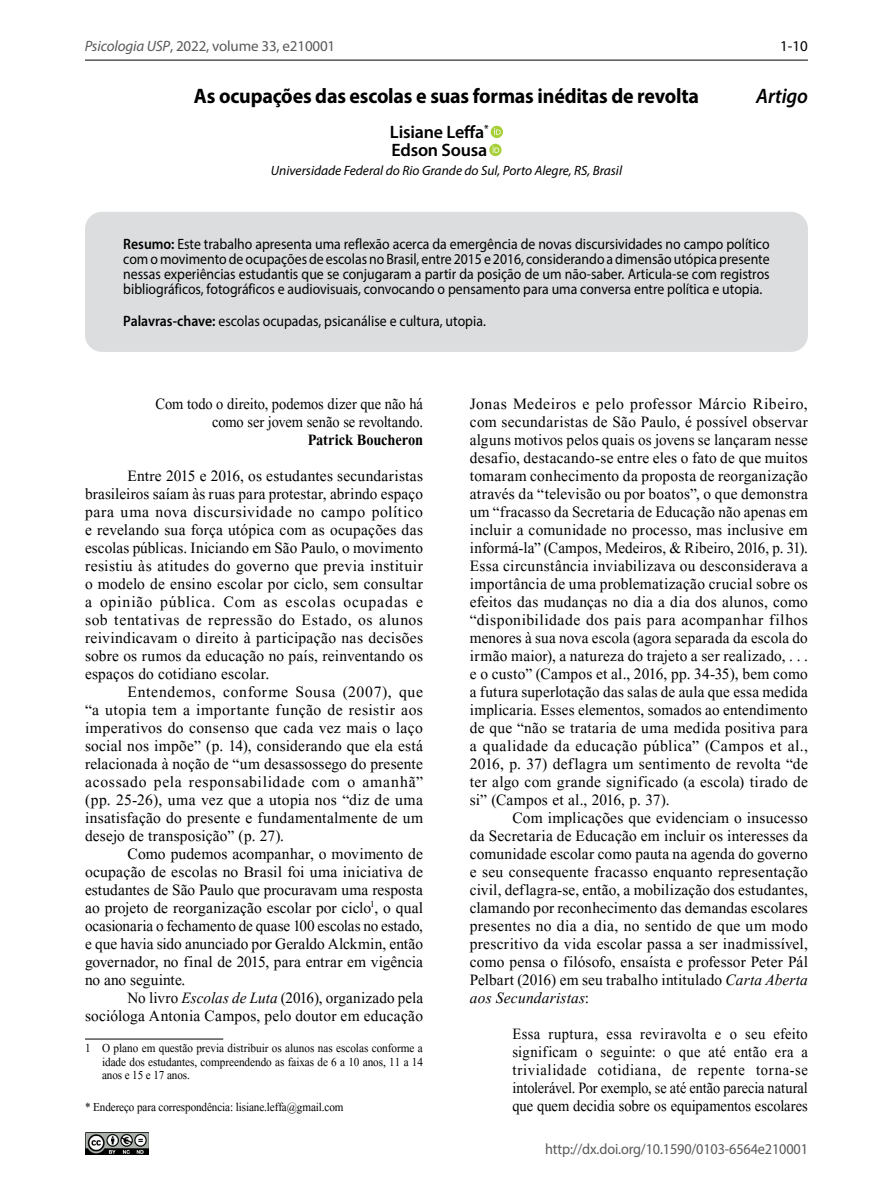
<style>
.page{position:relative;width:893px;height:1191px;background:#fff}
.page>*{position:absolute;margin:0;border:0;box-sizing:border-box;transform-origin:0 0}
.t1{font:700 21px "Myriad Pro";letter-spacing:-.01em;color:#000;scale:.95 1}
.t2{font:italic 600 21px "Myriad Pro";letter-spacing:-.01em;color:#000;scale:.95 1}
.t3{font:19.5px/18px "Aparajita";letter-spacing:.005em;color:#000;text-align:justify}
.t4{font:19.5px/18px "Aparajita";letter-spacing:.005em;color:#000;text-align:justify;scale:.93 1}
.t5{font:19.5px/18px "Aparajita";letter-spacing:.005em;color:#000;text-align:right;scale:.92 1}
.t6{font:19.5px/18px "Aparajita";letter-spacing:.005em;color:#000;text-align:right;scale:.96 1}
.t7{font:700 19.5px "Aparajita";letter-spacing:-.01em;color:#000;scale:.92 1}
.t8{font:600 18px/18px "Myriad Pro";letter-spacing:-.01em;color:#000}
.t9{font:15px/15px "Myriad Pro";color:#000;text-align:justify;scale:.92 1}
.t10{font:15px/13.5px "Aparajita";letter-spacing:-.005em;color:#000;text-align:justify;scale:.93 1}
.t11{font:15px "Aparajita";letter-spacing:-.005em;color:#000;scale:.92 1}
.t12{font:15px "Myriad Pro";letter-spacing:-.01em;color:#58595b;scale:.95 1}
.t13{font:15px "Myriad Pro";letter-spacing:-.01em;color:#58595b}
.t14{font:15px "Myriad Pro";color:#000}
.t15{font:italic 13.5px "Myriad Pro";color:#000}
.s1{font-style:italic}
.s2{font-weight:600}
</style>
<div class="page">
<hr style="left:85px;top:60px;width:723px;height:1px;background:#000">
<img style="left:85px;top:1132px;width:63px;height:23px">
<div style="left:85px;top:212px;width:723px;height:140px;background:#dcddde;border-radius:17px"></div>
<svg style="left:491px;top:126px;width:12px;height:12px"></svg>
<svg style="left:489px;top:144px;width:13px;height:12px"></svg>
<hr style="left:85px;top:1038px;width:138px;height:1px;background:#000">
<p class="t13" style="left:85px;top:37px;width:252px"><span class="s1">Psicologia USP</span>, 2022, volume 33, e210001</p>
<p class="t14" style="left:780px;top:37px;width:29px">1-10</p>
<p class="t1" style="left:194px;top:82px;width:533px">As ocupações das escolas e suas formas inéditas de revolta</p>
<p class="t2" style="left:756px;top:83px;width:56px">Artigo</p>
<p class="t8" style="left:390px;top:123px;width:100px">Lisiane Leffa<sup>*<br></sup>Edson Sousa</p>
<p class="t15" style="left:271px;top:162px;width:353px">Universidade Federal do Rio Grande do Sul, Porto Alegre, RS, Brasil</p>
<p class="t9" style="left:123px;top:236px;width:704px"><span class="s2">Resumo:</span> Este trabalho apresenta uma reflexão acerca da emergência de novas discursividades no campo político com o movimento de ocupações de escolas no Brasil, entre 2015 e 2016, considerando a dimensão utópica presente nessas experiências estudantis que se conjugaram a partir da posição de um não-saber. Articula-se com registros bibliográficos, fotográficos e audiovisuais, convocando o pensamento para uma conversa entre política e utopia.</p>
<p class="t9" style="left:123px;top:313px;width:396px"><span class="s2">Palavras-chave:</span> escolas ocupadas, psicanálise e cultura, utopia.</p>
<p class="t5" style="left:155px;top:396px;width:292px">Com todo o direito, podemos dizer que não há como ser jovem senão se revoltando.</p>
<p class="t7" style="left:308px;top:428px;width:127px">Patrick Boucheron</p>
<p class="t3" style="left:85px;top:468px;width:340px;text-indent:43px">Entre 2015 e 2016, os estudantes secundaristas brasileiros saíam às ruas para protestar, abrindo espaço para uma nova discursividade no campo político e revelando sua força utópica com as ocupações das escolas públicas. Iniciando em São Paulo, o movimento resistiu às atitudes do governo que previa instituir o modelo de ensino escolar por ciclo, sem consultar a opinião pública. Com as escolas ocupadas e sob tentativas de repressão do Estado, os alunos reivindicavam o direito à participação nas decisões sobre os rumos da educação no país, reinventando os espaços do cotidiano escolar.</p>
<p class="t3" style="left:85px;top:684px;width:340px;text-indent:43px">Entendemos, conforme Sousa (2007), que “a utopia tem a importante função de resistir aos imperativos do consenso que cada vez mais o laço social nos impõe” (p. 14), considerando que ela está relacionada à noção de “um desassossego do presente acossado pela responsabilidade com o amanhã” (pp. 25-26), uma vez que a utopia nos “diz de uma insatisfação do presente e fundamentalmente de um desejo de transposição” (p. 27).</p>
<p class="t3" style="left:85px;top:846px;width:340px;text-indent:43px">Como pudemos acompanhar, o movimento de ocupação de escolas no Brasil foi uma iniciativa de estudantes de São Paulo que procuravam uma resposta ao projeto de reorganização escolar por ciclo<sup>1</sup>, o qual ocasionaria o fechamento de quase 100 escolas no estado, e que havia sido anunciado por Geraldo Alckmin, então governador, no final de 2015, para entrar em vigência no ano seguinte.</p>
<p class="t6" style="left:85px;top:990px;width:354px">No livro <span class="s1">Escolas de Luta</span> (2016), organizado pela socióloga Antonia Campos, pelo doutor em educação</p>
<p class="t10" style="left:102px;top:1042px;width:347px;text-indent:-17px">1 O plano em questão previa distribuir os alunos nas escolas conforme a idade dos estudantes, compreendendo as faixas de 6 a 10 anos, 11 a 14 anos e 15 e 17 anos.</p>
<p class="t3" style="left:470px;top:396px;width:340px">Jonas Medeiros e pelo professor Márcio Ribeiro, com secundaristas de São Paulo, é possível observar alguns motivos pelos quais os jovens se lançaram nesse desafio, destacando-se entre eles o fato de que muitos tomaram conhecimento da proposta de reorganização através da “televisão ou por boatos”, o que demonstra um “fracasso da Secretaria de Educação não apenas em incluir a comunidade no processo, mas inclusive em informá-la” (Campos, Medeiros, &amp; Ribeiro, 2016, p. 31).<br>Essa circunstância inviabilizava ou desconsiderava a importância de uma problematização crucial sobre os efeitos das mudanças no dia a dia dos alunos, como “disponibilidade dos pais para acompanhar filhos menores à sua nova escola (agora separada da escola do irmão maior), a natureza do trajeto a ser realizado, . . . e o custo” (Campos et al., 2016, pp. 34-35), bem como a futura superlotação das salas de aula que essa medida implicaria. Esses elementos, somados ao entendimento de que “não se trataria de uma medida positiva para a qualidade da educação pública” (Campos et al., 2016, p. 37) deflagra um sentimento de revolta “de ter algo com grande significado (a escola) tirado de si” (Campos et al., 2016, p. 37).</p>
<p class="t3" style="left:470px;top:810px;width:340px;text-indent:43px">Com implicações que evidenciam o insucesso da Secretaria de Educação em incluir os interesses da comunidade escolar como pauta na agenda do governo e seu consequente fracasso enquanto representação civil, deflagra-se, então, a mobilização dos estudantes, clamando por reconhecimento das demandas escolares presentes no dia a dia, no sentido de que um modo prescritivo da vida escolar passa a ser inadmissível, como pensa o filósofo, ensaísta e professor Peter Pál Pelbart (2016) em seu trabalho intitulado <span class="s1">Carta Aberta aos Secundaristas</span>:</p>
<p class="t4" style="left:512px;top:1026px;width:319px">Essa ruptura, essa reviravolta e o seu efeito significam o seguinte: o que até então era a trivialidade cotidiana, de repente torna-se intolerável. Por exemplo, se até então parecia natural</p>
<p class="t11" style="left:85px;top:1098px;width:282px">* Endereço para correspondência: lisiane.leffa@gmail.com</p>
<p class="t5" style="left:512px;top:1098px;width:323px">que quem decidia sobre os equipamentos escolares</p>
<p class="t12" style="left:545px;top:1139px;width:278px">http://dx.doi.org/10.1590/0103-6564e210001</p>
</div>
